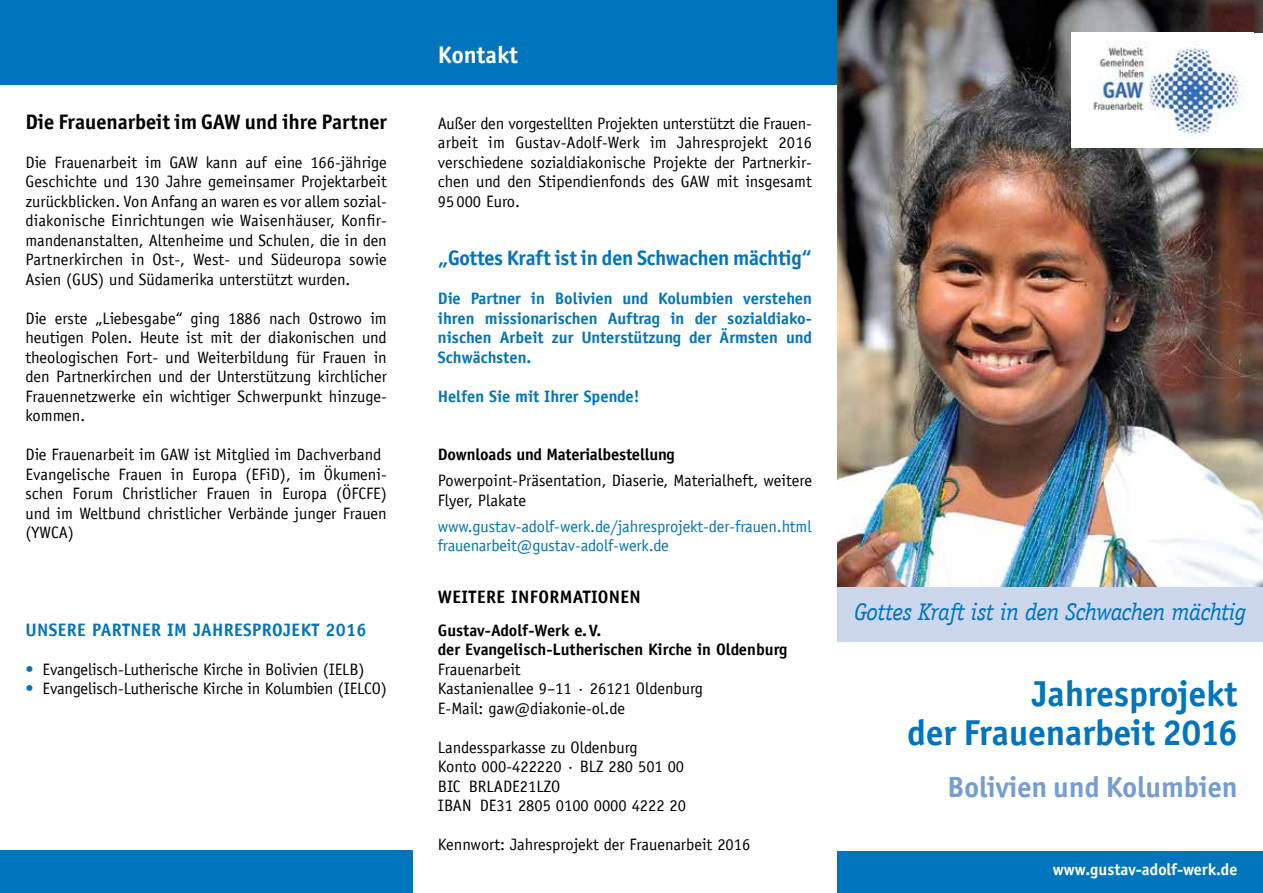
<style>
.page{position:relative;width:1263px;height:893px;background:#fff}
.page>*{position:absolute;margin:0;border:0;box-sizing:border-box;transform-origin:0 0}
.t1{font:700 36px/39px "Officina San ITC";color:#0074bc;text-align:right}
.t2{font:700 29.25px "Officina San ITC";color:#769dd3}
.t3{font:italic 24px "Officina Serif LT";letter-spacing:-.02em;color:#0074bc}
.t4{font:700 24px "Officina San ITC";color:#fff}
.t5{font:700 21px "Officina San ITC";letter-spacing:-.01em;color:#0074bc}
.t6{font:700 21px "Officina San ITC";color:#000}
.t7{font:700 18px "Officina Sans LT";letter-spacing:.02em;color:#0074bc}
.t8{font:700 18px "Officina Sans LT";letter-spacing:.02em;color:#000}
.t9{font:16.5px/19.5px "Officina Sans LT";color:#000}
.t10{font:700 16.5px/19.5px "Officina Sans LT";color:#0074bc;text-align:justify}
.t11{font:700 16.5px/19.5px "Officina Sans LT";letter-spacing:-.01em;color:#000}
.t12{font:16.5px/19.5px "Officina Sans LT";letter-spacing:-.01em;color:#0074bc}
.t13{font:700 16.5px "Officina San ITC";color:#fff}
.s1{color:#0074bc}
</style>
<div class="page">
<div style="left:838px;top:587px;width:425px;height:55px;background:#ccd7ee"></div>
<div style="left:0;top:0;width:838px;height:85px;background:#0074bc"></div>
<div style="left:838px;top:850px;width:425px;height:43px;background:#0074bc"></div>
<div style="left:0;top:850px;width:412px;height:43px;background:#0074bc"></div>
<img style="left:838px;top:0;width:425px;height:587px">
<div style="left:1071px;top:33px;width:192px;height:115px;background:#fff"></div>
<img style="left:1091px;top:41px;width:153px;height:95px">
<p class="t6" style="left:26px;top:109px;width:363px">Die Frauenarbeit im GAW und ihre Partner</p>
<p class="t9" style="left:26px;top:153px;width:363px;text-align:justify">Die Frauenarbeit im GAW kann auf eine 166-jährige Geschichte und 130 Jahre gemeinsamer Projektarbeit zurückblicken. Von Anfang an waren es vor allem sozial&shy;diakonische Einrichtungen wie Waisenhäuser, Konfir&shy;mandenanstalten, Altenheime und Schulen, die in den Partnerkirchen in Ost-, West- und Südeuropa sowie Asien (GUS) und Südamerika unterstützt wurden.</p>
<p class="t9" style="left:26px;top:309px;width:363px;text-align:justify">Die erste „Liebesgabe“ ging 1886 nach Ostrowo im heutigen Polen. Heute ist mit der diakonischen und theologischen Fort- und Weiterbildung für Frauen in den Partnerkirchen und der Unterstützung kirchlicher Frauennetzwerke ein wichtiger Schwerpunkt hinzuge&shy;kommen.</p>
<p class="t9" style="left:26px;top:445px;width:363px">Die Frauenarbeit im GAW ist Mitglied im Dachverband Evangelische Frauen in Europa (EFiD), im Ökumeni&shy;schen Forum Christlicher Frauen in Europa (ÖFCFE) und im Weltbund christlicher Verbände junger Frauen (YWCA)</p>
<p class="t7" style="left:26px;top:618px;width:342px">UNSERE PARTNER IM JAHRESPROJEKT 2016</p>
<p class="t9" style="left:26px;top:660px;width:340px"><span class="s1">•</span> Evangelisch-Lutherische Kirche in Bolivien (IELB)</p>
<p class="t9" style="left:26px;top:679px;width:363px"><span class="s1">•</span> Evangelisch-Lutherische Kirche in Kolumbien (IELCO)</p>
<h3 class="t4" style="left:438px;top:40px;width:82px">Kontakt</h3>
<p class="t9" style="left:438px;top:114px;width:376px;text-align:justify">Außer den vorgestellten Projekten unterstützt die Frauen&shy;arbeit im Gustav-Adolf-Werk im Jahresprojekt 2016 verschiedene sozialdiakonische Projekte der Partnerkir&shy;chen und den Stipendienfonds des GAW mit insgesamt 95 000 Euro.</p>
<p class="t5" style="left:438px;top:245px;width:376px">„Gottes Kraft ist in den Schwachen mächtig“</p>
<p class="t10" style="left:438px;top:289px;width:376px">Die Partner in Bolivien und Kolumbien verstehen ihren missionarischen Auftrag in der sozialdiako&shy;nischen Arbeit zur Unterstützung der Ärmsten und Schwächsten.</p>
<p class="t10" style="left:438px;top:386px;width:203px">Helfen Sie mit Ihrer Spende!</p>
<p class="t11" style="left:438px;top:445px;width:238px">Downloads und Materialbestellung</p>
<p class="t9" style="left:438px;top:471px;width:376px">Powerpoint-Präsentation, Diaserie, Materialheft, weitere<br>Flyer, Plakate</p>
<p class="t12" style="left:438px;top:516px;width:375px">www.gustav-adolf-werk.de/jahresprojekt-der-frauen.html frauenarbeit@gustav-adolf-werk.de</p>
<p class="t8" style="left:438px;top:585px;width:204px">WEITERE INFORMATIONEN</p>
<p class="t11" style="left:438px;top:620px;width:351px">Gustav-Adolf-Werk e.V.<br>der Evangelisch-Lutherischen Kirche in Oldenburg</p>
<p class="t9" style="left:438px;top:660px;width:267px">Frauenarbeit<br>Kastanienallee 9–11 · 26121 Oldenburg<br>E-Mail: gaw@diakonie-ol.de</p>
<p class="t9" style="left:438px;top:738px;width:250px">Landessparkasse zu Oldenburg<br>Konto 000-422220 · BLZ 280 501 00<br>BIC BRLADE21LZO<br>IBAN DE31 2805 0100 0000 4222 20</p>
<p class="t9" style="left:438px;top:835px;width:314px">Kennwort: Jahresprojekt der Frauenarbeit 2016</p>
<h3 class="t3" style="left:854px;top:598px;width:394px">Gottes Kraft ist in den Schwachen mächtig</h3>
<h1 class="t1" style="left:907px;top:674px;width:332px">Jahresprojekt<br>der Frauenarbeit 2016</h1>
<h2 class="t2" style="left:947px;top:769px;width:291px">Bolivien und Kolumbien</h2>
<p class="t13" style="left:1053px;top:859px;width:186px">www.gustav-adolf-werk.de</p>
</div>
